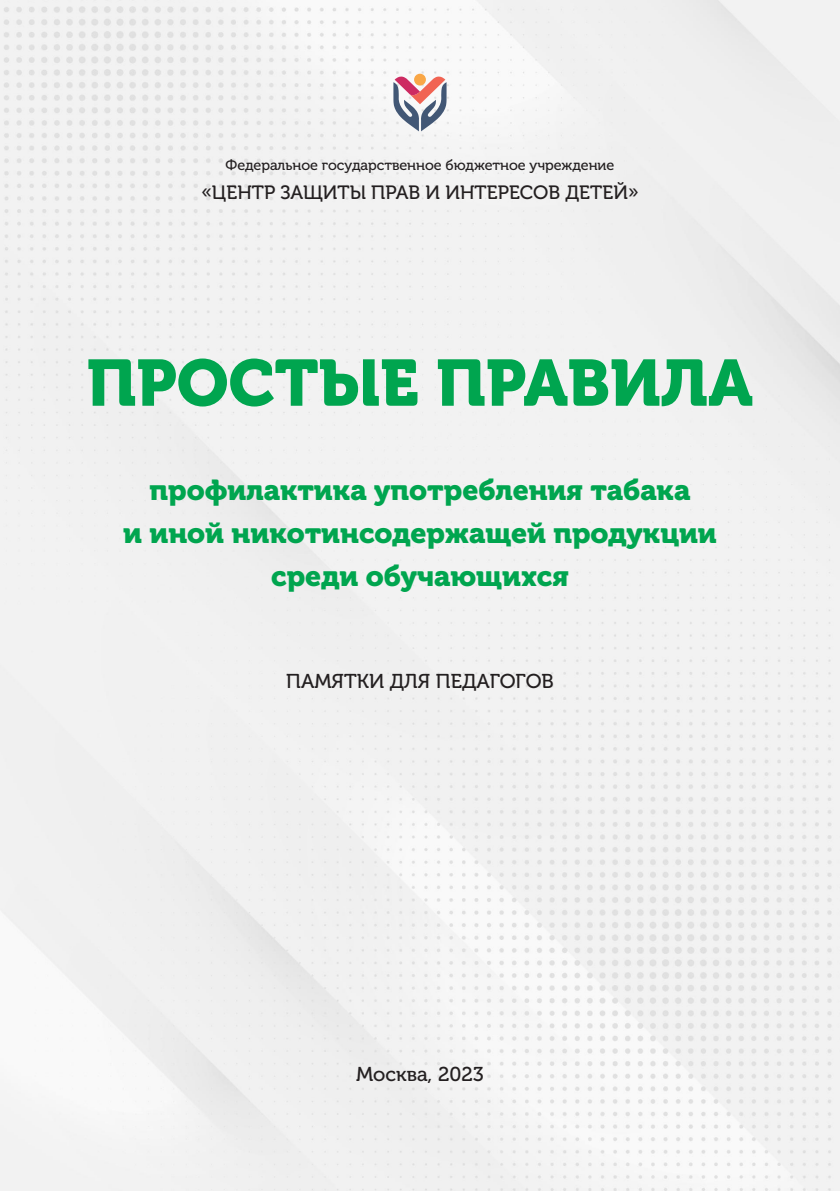
<style>
.page{position:relative;width:840px;height:1191px;background:#fff}
.page>*{position:absolute;margin:0;border:0;box-sizing:border-box;transform-origin:0 0}
.t1{font:65px "Museo Cyrl 900";color:#00a54f}
.t2{font:28.6px/43px "Museo Cyrl 900";color:#00a54f;text-align:center}
.t3{font:20px "Museo Cyrl 500";color:#231f20}
.t4{font:19.2px "Museo Cyrl 500";color:#231f20}
.t5{font:14.4px "Museo Cyrl 500";color:#231f20}
</style>
<div class="page">
<div style="left:0;top:0;width:839px;height:1191px;background:#f2f2f2"></div>
<div style="left:414px;top:74px;width:11px;height:12px;background:#f9a747;border-radius:50%"></div>
<svg style="left:393px;top:76px;width:53px;height:55px"></svg>
<p class="t5" style="left:225px;top:157px;width:390px">Федеральное государственное бюджетное учреждение</p>
<p class="t4" style="left:201px;top:182px;width:438px">«ЦЕНТР ЗАЩИТЫ ПРАВ И ИНТЕРЕСОВ ДЕТЕЙ»</p>
<p class="t1" style="left:87px;top:346px;width:667px">ПРОСТЫЕ ПРАВИЛА</p>
<p class="t2" style="left:123px;top:469px;width:595px">профилактика употребления табака<br>и иной никотинсодержащей продукции среди обучающихся</p>
<p class="t3" style="left:286px;top:670px;width:269px">ПАМЯТКИ ДЛЯ ПЕДАГОГОВ</p>
<p class="t3" style="left:356px;top:1063px;width:129px">Москва, 2023</p>
</div>
